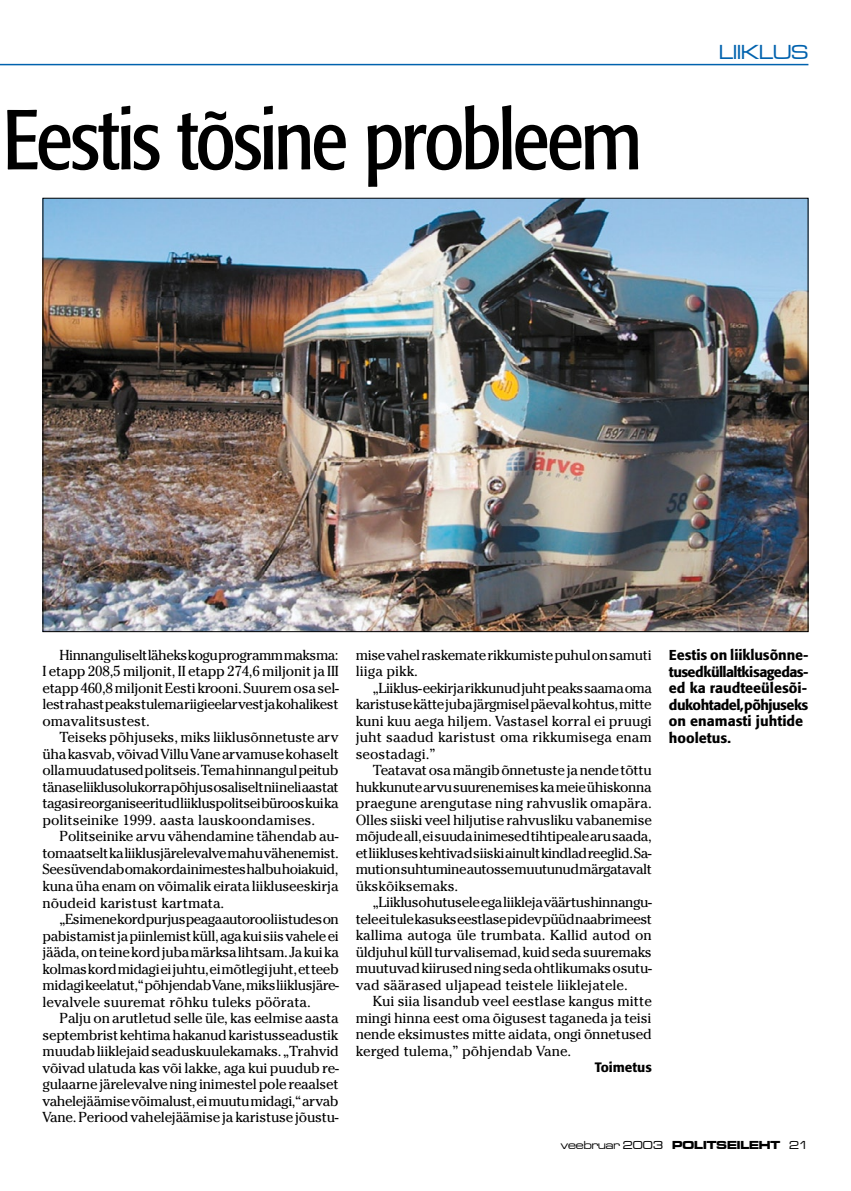
<style>
.page{position:relative;width:851px;height:1191px;background:#fff}
.page>*{position:absolute;margin:0;border:0;box-sizing:border-box;transform-origin:0 0}
.t1{font:condensed 84px "Formata";letter-spacing:-.035em;color:#000}
.t2{font:21px "Microgramma D Medi Exte";color:#0062ae}
.t3{font:14.4px/16.5px "Cheltenham";color:#000;text-align:justify}
.t4{font:14.4px/16.5px "Cheltenham";letter-spacing:-.025em;color:#000}
.t5{font:500 14.25px/16.5px "Formata";letter-spacing:-.005em;color:#000}
.t6{font:500 13.5px "Formata";color:#000}
.t7{font:12px "Microgramma D Medi Exte";color:#000}
.s1{font-family:"Microgramma D Bold Exte"}
</style>
<div class="page">
<hr style="left:0;top:64px;width:808px;height:1px;background:#0062ae">
<img style="left:45px;top:200px;width:761px;height:430px">
<h1 class="t1" style="left:3px;top:90px;width:641px">Eestis tõsine probleem</h1>
<h2 class="t2" style="left:719px;top:39px;width:91px">LIIKLUS</h2>
<p class="t3" style="left:43px;top:646px;width:298px;text-indent:17px">Hinnanguliselt läheks kogu programm maksma:<br>I etapp 208,5 miljonit, II etapp 274,6 miljonit ja III etapp 460,8 miljonit Eesti krooni. Suurem osa sel&shy;lest rahast peaks tulema riigieelarvest ja kohalikest omavalitsustest.</p>
<p class="t3" style="left:43px;top:729px;width:298px;text-indent:17px">Teiseks põhjuseks, miks liiklusõnnetuste arv üha kasvab, võivad Villu Vane arvamuse kohaselt olla muudatused politseis. Tema hinnangul peitub tänase liiklusolukorra põhjus osaliselt nii neli aastat tagasi reorganiseeritud liikluspolitsei büroos kui ka politseinike 1999. aasta lauskoondamises.</p>
<p class="t3" style="left:43px;top:828px;width:298px;text-indent:17px">Politseinike arvu vähendamine tähendab au&shy;tomaatselt ka liiklusjärelevalve mahu vähenemist.<br>See süvendab omakorda inimestes halbu hoiakuid, kuna üha enam on võimalik eirata liikluseeskirja nõudeid karistust kartmata.</p>
<p class="t3" style="left:43px;top:911px;width:298px;text-indent:17px">„Esimene kord purjus peaga autorooli istudes on pabistamist ja piinlemist küll, aga kui siis vahele ei jääda, on teine kord juba märksa lihtsam. Ja kui ka kolmas kord midagi ei juhtu, ei mõtlegi juht, et teeb midagi keelatut,“ põhjendab Vane, miks liiklusjäre&shy;levalvele suuremat rõhku tuleks pöörata.</p>
<p class="t3" style="left:43px;top:1010px;width:298px;text-indent:17px">Palju on arutletud selle üle, kas eelmise aasta septembrist kehtima hakanud karistusseadustik muudab liiklejaid seaduskuulekamaks. „Trahvid võivad ulatuda kas või lakke, aga kui puudub re&shy;gulaarne järelevalve ning inimestel pole reaalset vahelejäämise võimalust, ei muutu midagi,“ arvab Vane. Periood vahelejäämise ja karistuse jõustu-</p>
<p class="t4" style="left:356px;top:646px;width:297px">mise vahel raskemate rikkumiste puhul on samuti liiga pikk.</p>
<p class="t3" style="left:356px;top:679px;width:298px;text-indent:17px">„Liiklus- eekirja rikkunud juht peaks saama oma karistuse kätte juba järgmisel päeval kohtus, mitte kuni kuu aega hiljem. Vastasel korral ei pruugi juht saadud karistust oma rikkumisega enam seostadagi.”</p>
<p class="t3" style="left:356px;top:762px;width:298px;text-indent:17px">Teatavat osa mängib õnnetuste ja nende tõttu hukkunute arvu suurenemises ka meie ühiskonna praegune arengutase ning rahvuslik omapära.<br>Olles siiski veel hiljutise rahvusliku vabanemise mõjude all, ei suuda inimesed tihtipeale aru saada, et liikluses kehtivad siiski ainult kindlad reeglid. Sa&shy;muti on suhtumine autosse muutunud märgatavalt ükskõiksemaks.</p>
<p class="t3" style="left:356px;top:894px;width:298px;text-indent:17px">„Liiklusohutusele ega liikleja väärtushinnangu&shy;tele ei tule kasuks eestlase pidev püüd naabrimeest kallima autoga üle trumbata. Kallid autod on üldjuhul küll turvalisemad, kuid seda suuremaks muutuvad kiirused ning seda ohtlikumaks osutu&shy;vad säärased uljapead teistele liiklejatele.</p>
<p class="t3" style="left:356px;top:993px;width:297px;text-indent:17px">Kui siia lisandub veel eestlase kangus mitte mingi hinna eest oma õigusest taganeda ja teisi nende eksimustes mitte aidata, ongi õnnetused kerged tulema,” põhjendab Vane.</p>
<p class="t6" style="left:594px;top:1059px;width:59px">Toimetus</p>
<p class="t5" style="left:668px;top:647px;width:141px">Eestis on liiklusõnne&shy;tused küllaltki sagedas&shy;ed ka raudteeülesõi&shy;dukohtadel, põhjuseks on enamasti juhtide hooletus.</p>
<p class="t7" style="left:561px;top:1137px;width:249px">veebruar 2003 <span class="s1">POLITSEILEHT</span> 21</p>
</div>
